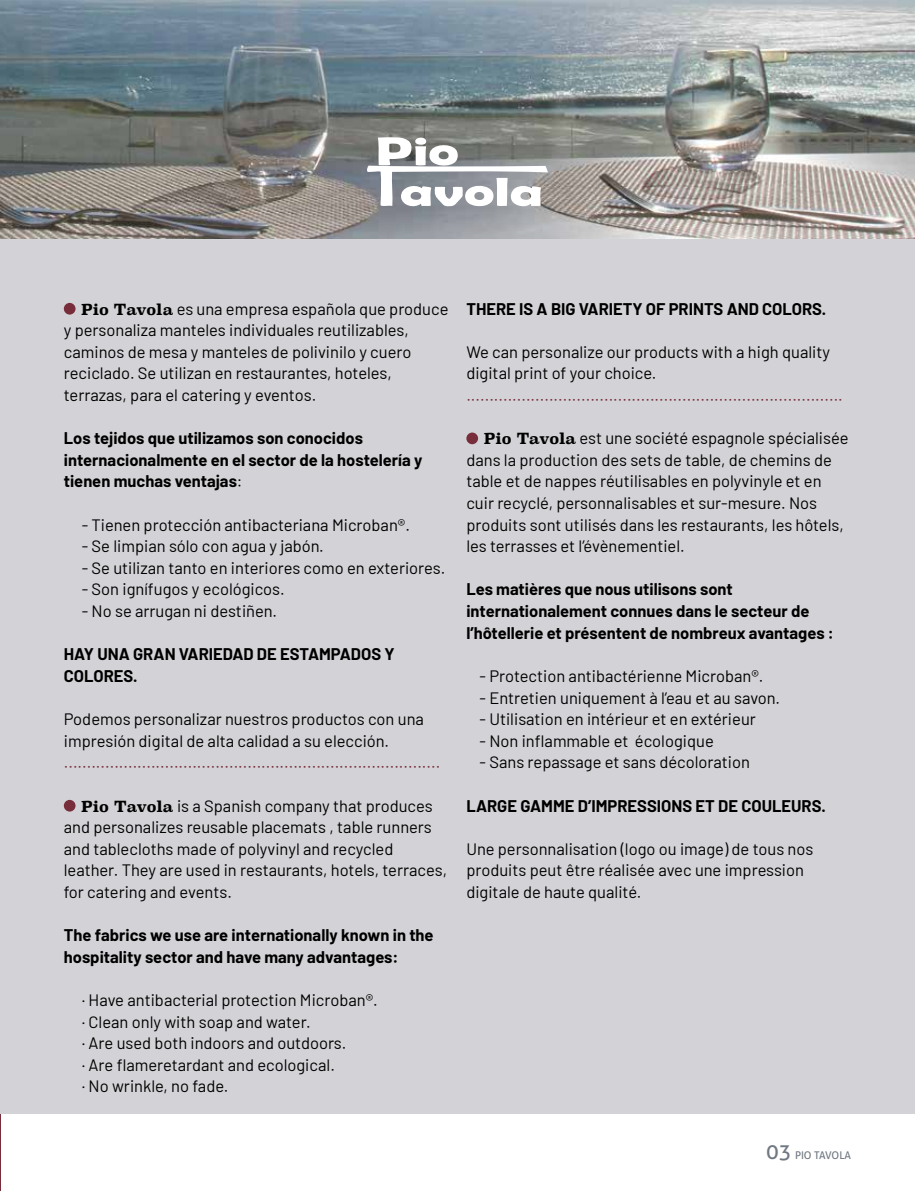
<style>
.page{position:relative;width:915px;height:1191px;background:#fff}
.page>*{position:absolute;margin:0;border:0;box-sizing:border-box;transform-origin:0 0}
.t1{font:16.5px/21.6px "Barlow";color:#000}
.t2{font:700 16.5px/21.6px "Barlow";color:#000}
.t3{font:16.5px "Barlow";color:#782d3a}
.t4{font:10.65px "Aller";color:#707882}
.s1{font-family:"Superclarendon";font-weight:700;font-size:15px}
.s2{font-weight:400}
.s3{font-size:21.15px}
</style>
<div class="page">
<hr style="left:0;top:239px;width:1px;height:952px;background:#782d3a">
<img style="left:0;top:0;width:914px;height:239px">
<div style="left:1px;top:239px;width:913px;height:875px;background:#d3d2d6"></div>
<div style="left:64px;top:303px;width:11px;height:11px;background:#782d3a;border-radius:50%"></div>
<div style="left:64px;top:800px;width:11px;height:11px;background:#782d3a;border-radius:50%"></div>
<div style="left:466px;top:432px;width:12px;height:12px;background:#782d3a;border-radius:50%"></div>
<svg style="left:366px;top:135px;width:181px;height:74px"></svg>
<p class="t1" style="left:64px;top:296px;width:386px;text-indent:17px"><span class="s1">Pio Tavola</span> es una empresa española que produce y personaliza manteles individuales reutilizables, caminos de mesa y manteles de polivinilo y cuero reciclado. Se utilizan en restaurantes, hoteles, terrazas, para el catering y eventos.</p>
<p class="t2" style="left:64px;top:426px;width:360px">Los tejidos que utilizamos son conocidos internacionalmente en el sector de la hostelería y tienen muchas ventajas<span class="s2">:</span></p>
<p class="t1" style="left:82px;top:512px;width:329px">- Tienen protección antibacteriana Microban®.</p>
<p class="t1" style="left:82px;top:534px;width:243px">- Se limpian sólo con agua y jabón.</p>
<p class="t1" style="left:82px;top:556px;width:365px">- Se utilizan tanto en interiores como en exteriores.</p>
<p class="t1" style="left:82px;top:577px;width:204px">- Son ignífugos y ecológicos.</p>
<p class="t1" style="left:82px;top:599px;width:197px">- No se arrugan ni destiñen.</p>
<p class="t2" style="left:64px;top:642px;width:332px">HAY UNA GRAN VARIEDAD DE ESTAMPADOS Y<br>COLORES.</p>
<p class="t1" style="left:64px;top:707px;width:361px">Podemos personalizar nuestros productos con una impresión digital de alta calidad a su elección.</p>
<p class="t3" style="left:64px;top:750px;width:378px">..................................................................................</p>
<p class="t1" style="left:64px;top:793px;width:384px;text-indent:17px"><span class="s1">Pio Tavola</span> is a Spanish company that produces and personalizes reusable placemats , table runners and tablecloths made of polyvinyl and recycled leather. They are used in restaurants, hotels, terraces, for catering and events.</p>
<p class="t2" style="left:64px;top:923px;width:371px">The fabrics we use are internationally known in the hospitality sector and have many advantages:</p>
<p class="t1" style="left:82px;top:988px;width:297px">· Have antibacterial protection Microban®. · Clean only with soap and water.<br>· Are used both indoors and outdoors.<br>· Are flameretardant and ecological.<br>· No wrinkle, no fade.</p>
<p class="t2" style="left:466px;top:296px;width:361px">THERE IS A BIG VARIETY OF PRINTS AND COLORS.</p>
<p class="t1" style="left:466px;top:340px;width:365px">We can personalize our products with a high quality digital print of your choice.</p>
<p class="t3" style="left:466px;top:383px;width:378px">..................................................................................</p>
<p class="t1" style="left:466px;top:426px;width:383px;text-indent:17px"><span class="s1">Pio Tavola</span> est une société espagnole spécialisée dans la production des sets de table, de chemins de table et de nappes réutilisables en polyvinyle et en cuir recyclé, personnalisables et sur-mesure. Nos produits sont utilisés dans les restaurants, les hôtels, les terrasses et l’évènementiel.</p>
<p class="t2" style="left:466px;top:577px;width:369px">Les matières que nous utilisons sont internationalement connues dans le secteur de l’hôtellerie et présentent de nombreux avantages :</p>
<p class="t1" style="left:479px;top:664px;width:285px">- Protection antibactérienne Microban®.</p>
<p class="t1" style="left:479px;top:685px;width:302px">- Entretien uniquement à l’eau et au savon.</p>
<p class="t1" style="left:479px;top:707px;width:278px">- Utilisation en intérieur et en extérieur</p>
<p class="t1" style="left:479px;top:728px;width:236px">- Non inflammable et écologique</p>
<p class="t1" style="left:479px;top:750px;width:272px">- Sans repassage et sans décoloration</p>
<p class="t2" style="left:466px;top:793px;width:361px">LARGE GAMME D’IMPRESSIONS ET DE COULEURS.</p>
<p class="t1" style="left:466px;top:836px;width:348px">Une personnalisation (logo ou image) de tous nos produits peut être réalisée avec une impression digitale de haute qualité.</p>
<p class="t4" style="left:766px;top:1148px;width:86px"><span class="s3">03</span> PIO TAVOLA</p>
</div>
